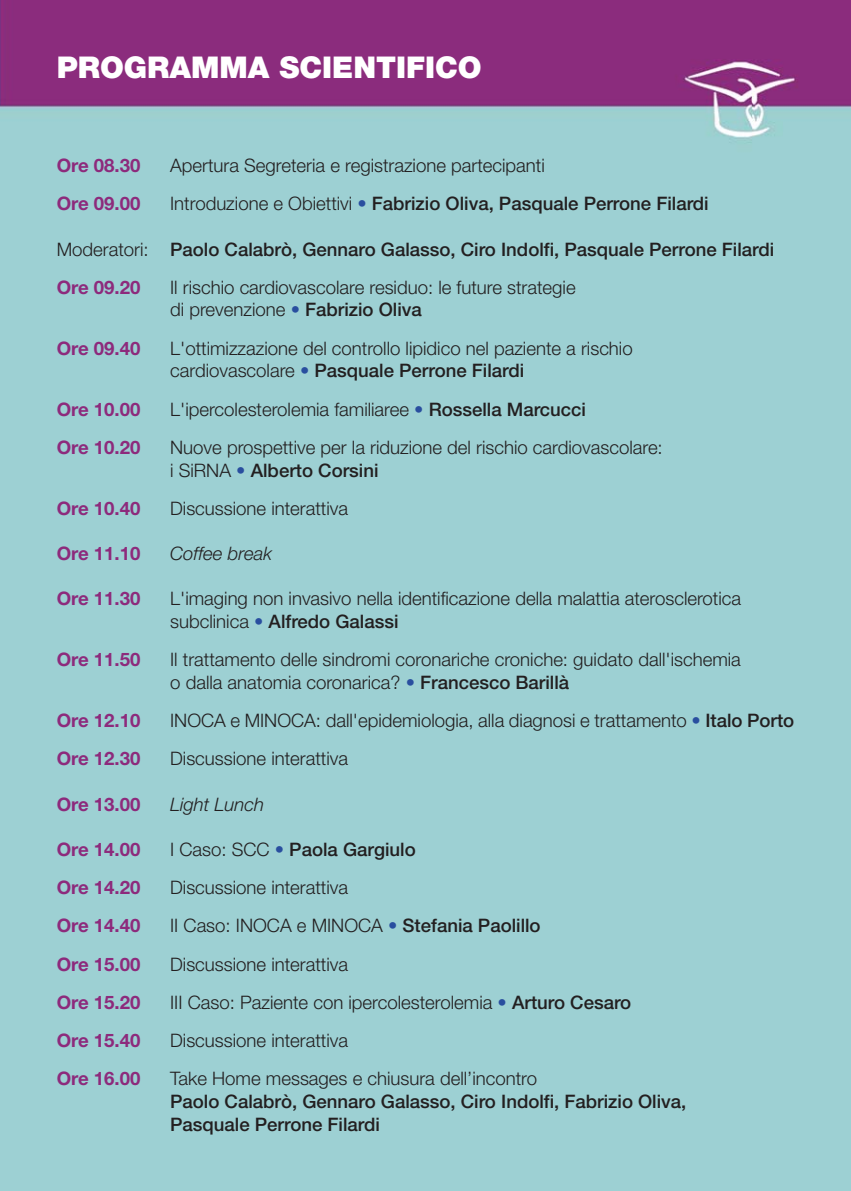
<style>
.page{position:relative;width:851px;height:1191px;background:#fff}
.page>*{position:absolute;margin:0;border:0;box-sizing:border-box;transform-origin:0 0}
.t1{font:900 30px "Helvetica Neue";color:#fff}
.t2{font:300 18.6px/22.6px "Helvetica Neue";color:#231f20}
.t3{font:500 18.6px/38.2px "Helvetica Neue";color:#231f20}
.t4{font:700 18.6px "Helvetica Neue";color:#8d2a7c}
.t5{font:italic 300 18.6px "Helvetica Neue";color:#231f20}
.s1{font-weight:300}
.s2{font-weight:300;color:#294e9f}
.s3{font-weight:700;color:#8d2a7c}
.s4{color:#294e9f}
.s5{font-weight:500}
</style>
<div class="page">
<img style="left:0;top:0;width:850px;height:1191px">
<h1 class="t1" style="left:57px;top:57px;width:426px">PROGRAMMA SCIENTIFICO</h1>
<p class="t4" style="left:57px;top:159px;width:85px">Ore 08.30</p>
<p class="t2" style="left:170px;top:156px;width:376px">Apertura Segreteria e registrazione partecipanti</p>
<p class="t4" style="left:57px;top:197px;width:85px">Ore 09.00</p>
<p class="t3" style="left:170px;top:186px;width:540px"><span class="s1">Introduzione e Obiettivi</span> <span class="s2">•</span> Fabrizio Oliva, Pasquale Perrone Filardi</p>
<p class="t3" style="left:57px;top:232px;width:719px"><span class="s1">Moderatori:</span> Paolo Calabrò, Gennaro Galasso, Ciro Indolfi, Pasquale Perrone Filardi<br><span class="s3">Ore 09.20</span></p>
<p class="t2" style="left:170px;top:278px;width:407px">Il rischio cardiovascolare residuo: le future strategie di prevenzione <span class="s4">•</span> <span class="s5">Fabrizio Oliva</span></p>
<p class="t4" style="left:57px;top:341px;width:85px">Ore 09.40</p>
<p class="t2" style="left:170px;top:338px;width:464px">L'ottimizzazione del controllo lipidico nel paziente a rischio cardiovascolare <span class="s4">•</span> <span class="s5">Pasquale Perrone Filardi</span></p>
<p class="t4" style="left:57px;top:402px;width:85px">Ore 10.00</p>
<p class="t2" style="left:170px;top:399px;width:417px">L'ipercolesterolemia familiaree <span class="s4">•</span> <span class="s5">Rossella Marcucci</span></p>
<p class="t4" style="left:57px;top:440px;width:85px">Ore 10.20</p>
<p class="t2" style="left:170px;top:438px;width:494px">Nuove prospettive per la riduzione del rischio cardiovascolare: i SiRNA <span class="s4">•</span> <span class="s5">Alberto Corsini</span></p>
<p class="t4" style="left:57px;top:501px;width:85px">Ore 10.40</p>
<p class="t2" style="left:170px;top:498px;width:179px">Discussione interattiva</p>
<p class="t4" style="left:57px;top:547px;width:85px">Ore 11.10</p>
<p class="t5" style="left:170px;top:547px;width:103px">Coffee break</p>
<p class="t4" style="left:57px;top:592px;width:85px">Ore 11.30</p>
<p class="t2" style="left:170px;top:589px;width:572px">L'imaging non invasivo nella identificazione della malattia aterosclerotica subclinica <span class="s4">•</span> <span class="s5">Alfredo Galassi</span></p>
<p class="t4" style="left:57px;top:653px;width:85px">Ore 11.50</p>
<p class="t2" style="left:170px;top:650px;width:572px">Il trattamento delle sindromi coronariche croniche: guidato dall'ischemia o dalla anatomia coronarica? <span class="s4">•</span> <span class="s5">Francesco Barillà</span></p>
<p class="t4" style="left:57px;top:714px;width:85px">Ore 12.10</p>
<p class="t2" style="left:170px;top:711px;width:625px">INOCA e MINOCA: dall'epidemiologia, alla diagnosi e trattamento <span class="s4">•</span> <span class="s5">Italo Porto</span></p>
<p class="t4" style="left:57px;top:752px;width:85px">Ore 12.30</p>
<p class="t2" style="left:170px;top:749px;width:179px">Discussione interattiva</p>
<p class="t4" style="left:57px;top:797px;width:85px">Ore 13.00</p>
<p class="t5" style="left:170px;top:797px;width:95px">Light Lunch</p>
<p class="t4" style="left:57px;top:842px;width:85px">Ore 14.00</p>
<p class="t3" style="left:170px;top:832px;width:247px"><span class="s1">I Caso: SCC</span> <span class="s2">•</span> Paola Gargiulo</p>
<p class="t4" style="left:57px;top:881px;width:85px">Ore 14.20</p>
<p class="t2" style="left:170px;top:878px;width:179px">Discussione interattiva</p>
<p class="t4" style="left:57px;top:919px;width:85px">Ore 14.40</p>
<p class="t2" style="left:170px;top:916px;width:372px">II Caso: INOCA e MINOCA <span class="s4">•</span> <span class="s5">Stefania Paolillo</span></p>
<p class="t4" style="left:57px;top:957px;width:85px">Ore 15.00</p>
<p class="t2" style="left:170px;top:954px;width:179px">Discussione interattiva</p>
<p class="t4" style="left:57px;top:995px;width:85px">Ore 15.20</p>
<p class="t2" style="left:170px;top:992px;width:462px">III Caso: Paziente con ipercolesterolemia <span class="s4">•</span> <span class="s5">Arturo Cesaro</span></p>
<p class="t4" style="left:57px;top:1034px;width:85px">Ore 15.40</p>
<p class="t2" style="left:170px;top:1031px;width:179px">Discussione interattiva</p>
<p class="t4" style="left:57px;top:1072px;width:85px">Ore 16.00</p>
<p class="t2" style="left:170px;top:1069px;width:368px">Take Home messages e chiusura dell’incontro</p>
<p class="t3" style="left:170px;top:1092px;width:517px;line-height:22.6px">Paolo Calabrò, Gennaro Galasso, Ciro Indolfi, Fabrizio Oliva,<br>Pasquale Perrone Filardi</p>
</div>
